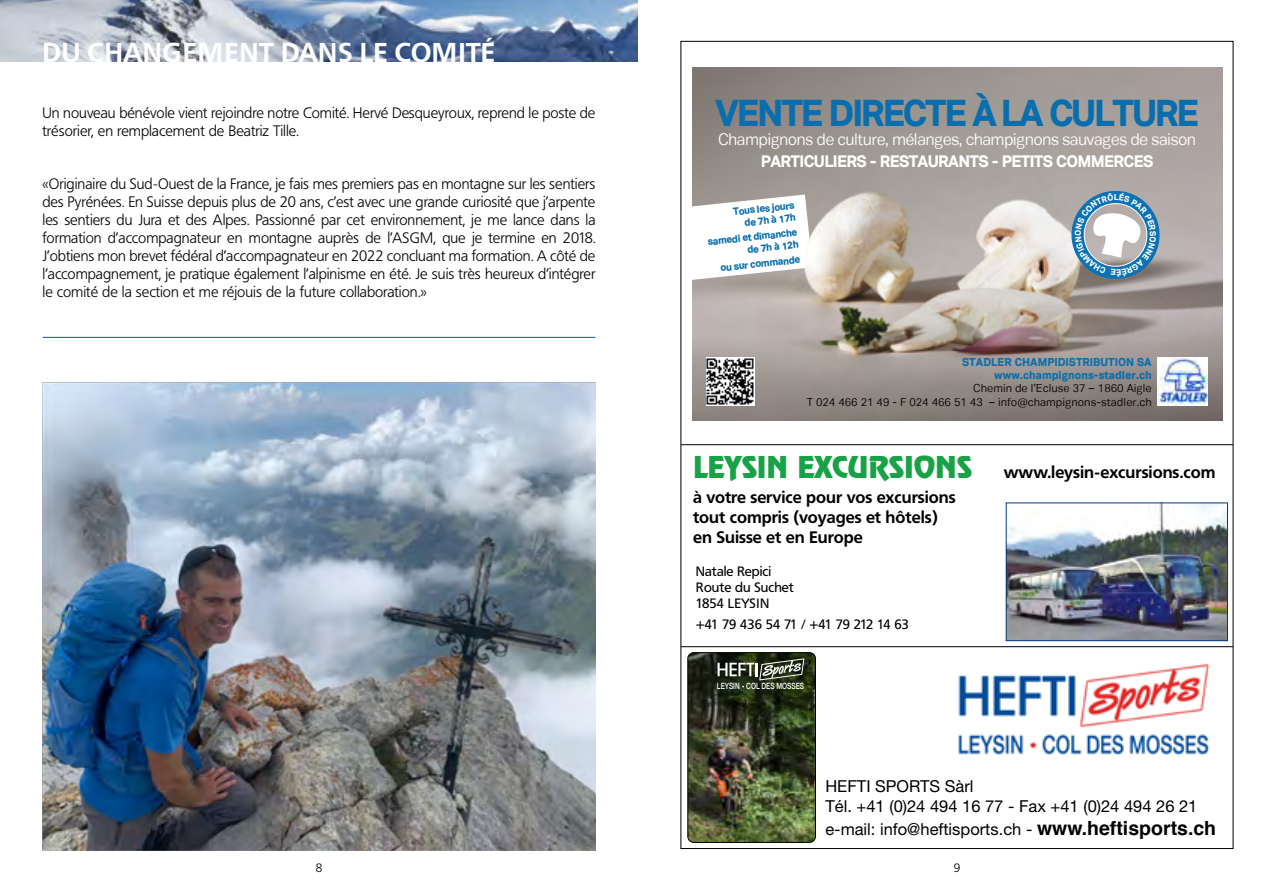
<style>
.page{position:relative;width:1276px;height:893px;background:#fff}
.page>*{position:absolute;margin:0;border:0;box-sizing:border-box;transform-origin:0 0}
.t1{font:900 36.45px "Vaud";letter-spacing:-.06em;color:#096eae}
.t2{font:700 27px "Frutiger BQ";letter-spacing:.02em;color:#fff}
.t3{font:700 16.5px/25.5px "Frutiger BQ";color:#000}
.t4{font:16.5px/19.8px "Helvetica Neue";color:#000}
.t5{font:16.2px "Vaud";letter-spacing:-.04em;color:#fff}
.t6{font:900 16.2px "Vaud";letter-spacing:-.04em;color:#fff}
.t7{font:300 15px/18px "Frutiger BQ";color:#000}
.t8{font:13.5px/16.2px "Frutiger BQ";color:#000}
.t9{font:13.5px "Frutiger BQ";letter-spacing:-.05em;color:#000}
.t10{font:300 12px "Frutiger BQ";color:#000}
.t11{font:11.1px/13.4px "Vaud";color:#000;text-align:right}
.t12{font:900 11.1px/13.4px "Vaud";color:#096eae;text-align:right}
.t13{font:900 10.05px/12.1px "Vaud";color:#096eae;text-align:right}
.t14{font:500 8.7px "Helvetica Neue";color:#fff;scale:.76 1}
.s1{font-family:"Revue";font-weight:400;font-size:27px;color:#17a345}
.s2{font-family:"Helvetica";font-weight:700;font-size:19.5px}
</style>
<div class="page">
<img style="left:0;top:0;width:638px;height:61px">
<img style="left:43px;top:382px;width:552px;height:468px">
<hr style="left:43px;top:337px;width:552px;height:1px;background:#15c">
<hr style="left:681px;top:444px;width:552px;height:1px;background:#000">
<hr style="left:681px;top:646px;width:552px;height:1px;background:#000">
<img style="left:1008px;top:505px;width:217px;height:134px">
<div style="left:1006px;top:503px;width:221px;height:138px;border:1px solid #003888"></div>
<img style="left:692px;top:67px;width:530px;height:353px">
<img style="left:706px;top:357px;width:48px;height:49px">
<img style="left:1157px;top:357px;width:50px;height:49px">
<svg style="left:692px;top:195px;width:120px;height:85px"></svg>
<img style="left:804px;top:201px;width:40px;height:100px">
<img style="left:958px;top:663px;width:252px;height:92px">
<img style="left:689px;top:654px;width:125px;height:187px">
<svg style="left:717px;top:658px;width:87px;height:29px;background:#4c5543"></svg>
<div style="left:687px;top:652px;width:129px;height:191px;border:1px solid #000;border-radius:6px"></div>
<svg style="left:1067px;top:187px;width:96px;height:96px"></svg>
<h2 class="t2" style="left:43px;top:36px;width:454px">DU CHANGEMENT DANS LE COMITÉ</h2>
<p class="t7" style="left:43px;top:104px;width:554px">Un nouveau bénévole vient rejoindre notre Comité. Hervé Desqueyroux, reprend le poste de trésorier, en remplacement de Beatriz Tille.</p>
<p class="t7" style="left:43px;top:175px;width:554px;text-align:justify">«Originaire du Sud-Ouest de la France, je fais mes premiers pas en montagne sur les sentiers des Pyrénées. En Suisse depuis plus de 20 ans, c’est avec une grande curiosité que j’arpente les sentiers du Jura et des Alpes. Passionné par cet environnement, je me lance dans la formation d’accompagnateur en montagne auprès de l’ASGM, que je termine en 2018.<br>J’obtiens mon brevet fédéral d’accompagnateur en 2022 concluant ma formation. A côté de l’accompagnement, je pratique également l’alpinisme en été. Je suis très heureux d’intégrer le comité de la section et me réjouis de la future collaboration.»</p>
<h1 class="t1" style="left:715px;top:91px;width:485px">VENTE DIRECTE À LA CULTURE</h1>
<p class="t5" style="left:718px;top:129px;width:480px">Champignons de culture, mélanges, champignons sauvages de saison</p>
<p class="t6" style="left:761px;top:152px;width:394px">PARTICULIERS - RESTAURANTS - PETITS COMMERCES</p>
<p class="t13" style="left:732px;top:206px;width:63px;rotate:-6deg">Tous les jours de 7h à 17h</p>
<p class="t13" style="left:707px;top:236px;width:91px;rotate:-6deg">samedi et dimanche de 7h à 12h</p>
<p class="t13" style="left:720px;top:262px;width:82px;rotate:-6deg">ou sur commande</p>
<p class="t12" style="left:962px;top:356px;width:191px">STADLER CHAMPIDISTRIBUTION SA www.champignons-stadler.ch</p>
<p class="t11" style="left:806px;top:382px;width:346px">Chemin de l’Ecluse 37 – 1860 Aigle<br>T 024 466 21 49 - F 024 466 51 43 – info@champignons-stadler.ch</p>
<p class="t3" style="left:693px;top:459px;width:524px"><span class="s1">LEYSIN EXCURSIONS</span> www.leysin-excursions.com à votre service pour vos excursions</p>
<p class="t3" style="left:693px;top:508px;width:246px;line-height:19.8px">tout compris (voyages et hôtels) en Suisse et en Europe</p>
<p class="t8" style="left:696px;top:563px;width:100px">Natale Repici<br>Route du Suchet<br>1854 LEYSIN</p>
<p class="t9" style="left:696px;top:616px;width:215px">+41 79 436 54 71 / +41 79 212 14 63</p>
<p class="t14" style="left:717px;top:679px;width:116px">LEYSIN COL DES MOSSES</p>
<p class="t4" style="left:825px;top:776px;width:373px">HEFTI SPORTS Sàrl<br>Tél. +41 (0)24 494 16 77 - Fax +41 (0)24 494 26 21</p>
<p class="t4" style="left:825px;top:819px;width:392px">e-mail: info@heftisports.ch - <span class="s2">www.heftisports.ch</span></p>
<p class="t10" style="left:316px;top:861px;width:8px">8</p>
<p class="t10" style="left:953px;top:861px;width:8px">9</p>
</div>
